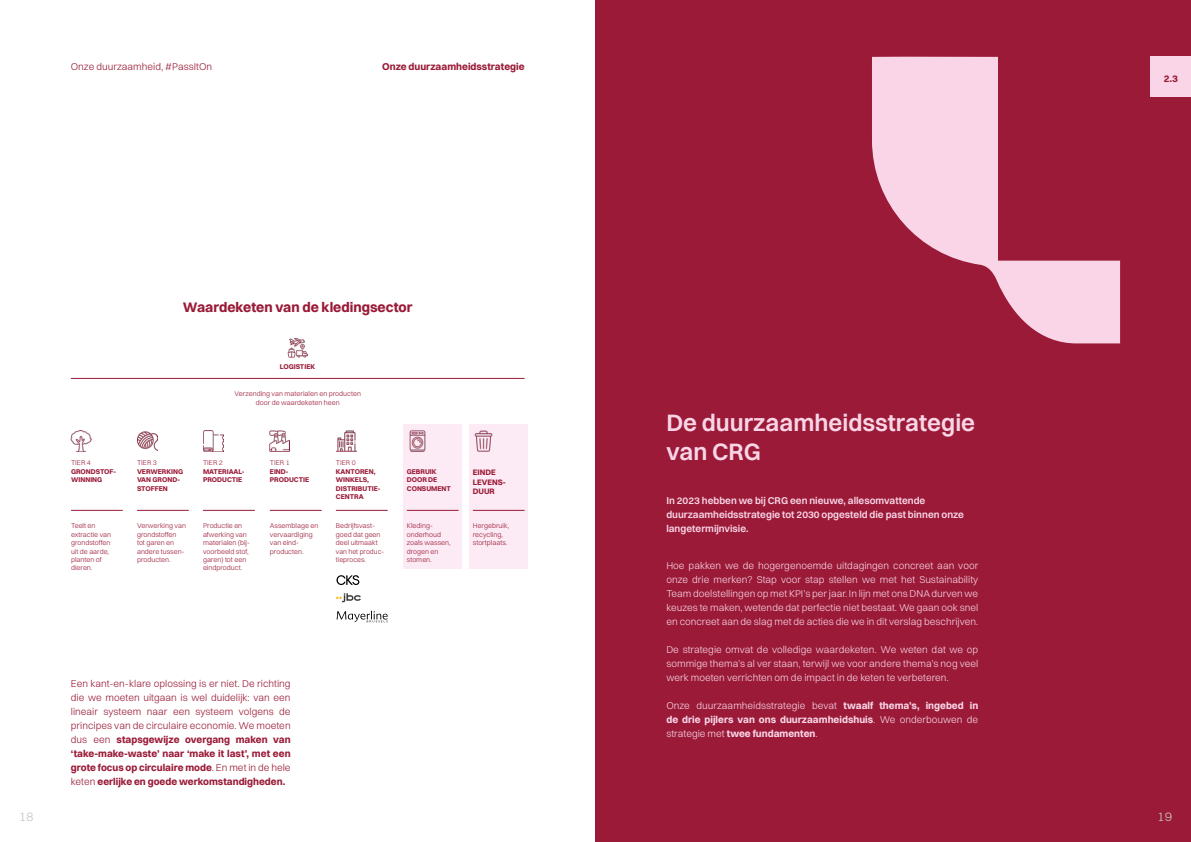
<style>
.page{position:relative;width:1191px;height:842px;background:#fff}
.page>*{position:absolute;margin:0;border:0;box-sizing:border-box;transform-origin:0 0}
.t1{font:600 24px/28.8px "Switzer";color:#f9d5e7}
.t2{font:700 14px "Switzer";color:#9a1a37}
.t3{font:300 13px "Switzer";color:#c6c6c6}
.t4{font:300 10px/14px "Switzer";color:#f9d5e7;text-align:justify}
.t5{font:300 10px/14px "Switzer";color:#9a1a37;text-align:justify}
.t6{font:700 10px/14px "Switzer";color:#f9d5e7;text-align:justify}
.t7{font:600 10px/14px "Switzer";color:#f9d5e7}
.t8{font:700 10px "Switzer";color:#9a1a37}
.t9{font:700 8px/9.6px "Switzer";color:#9a1a37}
.t10{font:300 7px/8.4px "Switzer";color:#9a1a37}
.t11{font:700 7px/8.4px "Switzer";color:#9a1a37}
.s1{font-weight:700}
.s2{font-weight:300}
</style>
<div class="page">
<div style="left:595px;top:0;width:596px;height:842px;background:#9a1a37"></div>
<svg style="left:336px;top:575px;width:23px;height:10px"></svg>
<svg style="left:336px;top:593px;width:25px;height:9px"></svg>
<svg style="left:336px;top:611px;width:52px;height:11px"></svg>
<div style="left:403px;top:424px;width:58px;height:145px;background:#fcebf4"></div>
<div style="left:470px;top:424px;width:58px;height:145px;background:#fcebf4"></div>
<div style="left:1150px;top:57px;width:41px;height:40px;background:#f9d5e7"></div>
<hr style="left:71px;top:378px;width:453px;height:1px;background:#9a1a37">
<svg style="left:872px;top:56px;width:248px;height:288px"></svg>
<hr style="left:71px;top:510px;width:52px;height:1px;background:#9a1a37">
<img style="left:71px;top:431px;width:20px;height:20px">
<hr style="left:137px;top:510px;width:52px;height:1px;background:#9a1a37">
<img style="left:137px;top:431px;width:21px;height:20px">
<hr style="left:203px;top:510px;width:52px;height:1px;background:#9a1a37">
<img style="left:203px;top:431px;width:20px;height:20px">
<hr style="left:270px;top:510px;width:52px;height:1px;background:#9a1a37">
<img style="left:269px;top:431px;width:20px;height:20px">
<img style="left:288px;top:338px;width:20px;height:20px">
<hr style="left:336px;top:510px;width:52px;height:1px;background:#9a1a37">
<img style="left:336px;top:431px;width:20px;height:20px">
<hr style="left:407px;top:510px;width:51px;height:1px;background:#9a1a37">
<img style="left:407px;top:431px;width:20px;height:20px">
<hr style="left:473px;top:510px;width:51px;height:1px;background:#9a1a37">
<img style="left:473px;top:431px;width:20px;height:20px">
<h3 class="t5" style="left:71px;top:59px;width:143px">Onze duurzaamheid, #PassItOn</h3>
<h3 class="t8" style="left:382px;top:60px;width:144px">Onze duurzaamheidsstrategie</h3>
<h2 class="t2" style="left:183px;top:299px;width:231px">Waardeketen van de kledingsector</h2>
<p class="t11" style="left:280px;top:362px;width:37px">LOGISTIEK</p>
<p class="t10" style="left:234px;top:390px;width:128px;text-align:center">Verzending van materialen en producten door de waardeketen heen</p>
<p class="t10" style="left:71px;top:459px;width:21px">TIER 4</p>
<p class="t11" style="left:71px;top:467px;width:47px">GRONDSTOF-<br>WINNING</p>
<p class="t10" style="left:71px;top:522px;width:42px">Teelt en extractie van grondstoffen uit de aarde, planten of dieren.</p>
<p class="t10" style="left:137px;top:459px;width:21px">TIER 3</p>
<p class="t11" style="left:137px;top:467px;width:48px">VERWERKING<br>VAN GROND-<br>STOFFEN</p>
<p class="t10" style="left:137px;top:522px;width:50px">Verwerking van grondstoffen tot garen en andere tussen&shy;producten.</p>
<p class="t10" style="left:203px;top:459px;width:21px">TIER 2</p>
<p class="t11" style="left:203px;top:467px;width:43px">MATERIAAL-<br>PRODUCTIE</p>
<p class="t10" style="left:203px;top:522px;width:48px">Productie en afwerking van materialen (bij&shy;voorbeeld stof, garen) tot een eindproduct.</p>
<p class="t10" style="left:270px;top:459px;width:21px">TIER 1</p>
<p class="t11" style="left:270px;top:467px;width:41px">EIND-<br>PRODUCTIE</p>
<p class="t10" style="left:270px;top:522px;width:50px">Assemblage en vervaardiging van eind&shy;producten.</p>
<p class="t10" style="left:336px;top:459px;width:21px">TIER 0</p>
<p class="t11" style="left:336px;top:467px;width:46px">KANTOREN,<br>WINKELS,<br>DISTRIBUTIE-<br>CENTRA</p>
<p class="t10" style="left:336px;top:522px;width:50px">Bedrijfsvast&shy;goed dat geen deel uitmaakt van het produc&shy;tieproces.</p>
<p class="t11" style="left:407px;top:467px;width:46px">GEBRUIK<br>DOOR DE<br>CONSUMENT</p>
<p class="t10" style="left:407px;top:522px;width:45px">Kleding&shy;onderhoud zoals wassen, drogen en stomen.</p>
<p class="t9" style="left:473px;top:467px;width:35px">EINDE<br>LEVENS-<br>DUUR</p>
<p class="t10" style="left:473px;top:522px;width:38px">Hergebruik, recycling, stortplaats.</p>
<p class="t5" style="left:71px;top:677px;width:221px">Een kant-en-klare oplossing is er niet. De richting die we moeten uitgaan is wel duidelijk: van een lineair systeem naar een systeem volgens de principes van de circulaire economie. We moeten dus een <span class="s1">stapsgewijze overgang maken van ‘take-make-waste’ naar ‘make it last’, met een grote focus op circulaire mode</span>. En met in de hele keten <span class="s1">eerlijke en goede werkomstandigheden.</span></p>
<h1 class="t1" style="left:666px;top:408px;width:310px">De duurzaamheidsstrategie van CRG</h1>
<h3 class="t7" style="left:666px;top:493px;width:299px">In 2023 hebben we bij CRG een nieuwe, allesomvattende duurzaamheidsstrategie tot 2030 opgesteld die past binnen onze langetermijnvisie.</h3>
<p class="t4" style="left:666px;top:559px;width:313px">Hoe pakken we de hogergenoemde uitdagingen concreet aan voor onze drie merken? Stap voor stap stellen we met het Sustainability Team doelstellingen op met KPI’s per jaar. In lijn met ons DNA durven we keuzes te maken, wetende dat perfectie niet bestaat. We gaan ook snel en concreet aan de slag met de acties die we in dit verslag beschrijven.</p>
<h3 class="t4" style="left:666px;top:643px;width:313px">De strategie omvat de volledige waardeketen. We weten dat we op sommige thema’s al ver staan, terwijl we voor andere thema’s nog veel werk moeten verrichten om de impact in de keten te verbeteren.</h3>
<h3 class="t6" style="left:666px;top:699px;width:313px"><span class="s2">Onze duurzaamheidsstrategie bevat</span> twaalf thema’s, ingebed in de drie pijlers van ons duurzaamheidshuis<span class="s2">. We onderbouwen de strategie met</span> twee fundamenten<span class="s2">.</span></h3>
<h3 class="t8" style="left:1163px;top:72px;width:16px">2.3</h3>
<h3 class="t3" style="left:19px;top:808px;width:16px">18</h3>
<h3 class="t3" style="left:1157px;top:808px;width:16px">19</h3>
</div>
